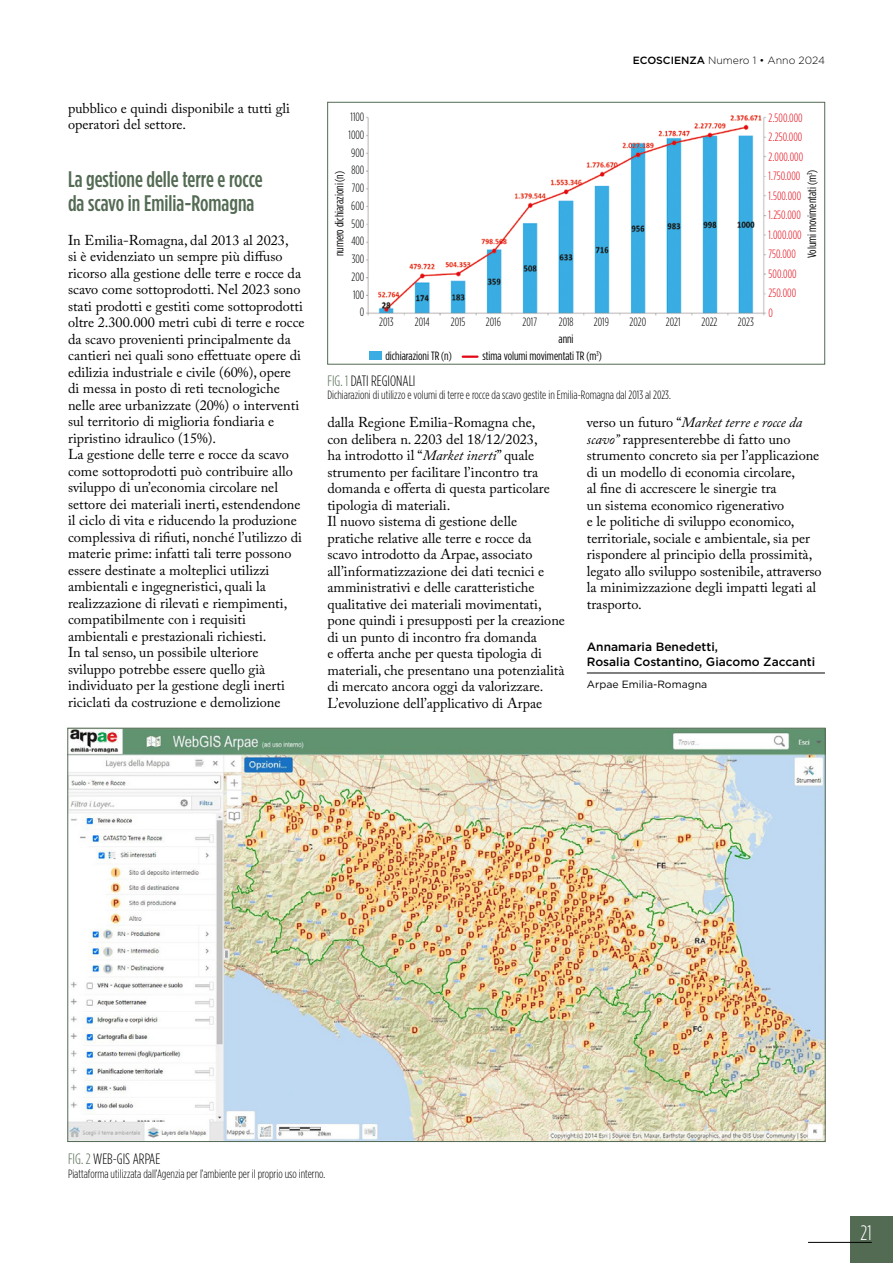
<style>
.page{position:relative;width:893px;height:1263px;background:#fff}
.page>*{position:absolute;margin:0;border:0;box-sizing:border-box;transform-origin:0 0}
.titolo_paragrafo{font:500 condensed 22.5px/24px "Gotham HTF";color:#536a53}
.t1{font:300 condensed 21px "Gotham HTF";color:#fff}
.Grafico_Dida_-_Titol{font:300 condensed 15px "Gotham HTF";color:#000}
.testo_principale{font:14.25px/16.5px "Adobe Caslon Pro";color:#000}
.Grafico_Dida_-_Testo{font:300 condensed 12px "Gotham HTF";color:#000}
.Grafico_Dida_-_Testo-2{font:condensed 12px "Gotham HTF";color:#000}
.Grafico_Dida_-_Testo-3{font:300 condensed 12px "Gotham HTF";color:#e30613}
.Autore{font:500 12px/15px "Gotham HTF";color:#000}
.t2{font:300 10.5px "Gotham HTF";color:#000}
.Carica___Traduzione{font:10.5px "Gotham HTF";color:#000}
.s1{font-weight:500}
.s2{color:#536a53}
.s3{font-style:italic}
</style>
<div class="page">
<div style="left:850px;top:1216px;width:43px;height:47px;background:#536a53"></div>
<hr style="left:808px;top:1242px;width:64px;height:1px;background:#000">
<hr style="left:587px;top:673px;width:238px;height:1px;background:#000">
<img style="left:70px;top:730px;width:753px;height:410px">
<img style="left:366px;top:115px;width:401px;height:240px">
<div style="left:327px;top:102px;width:498px;height:262px;border:1px solid #536a53"></div>
<div style="left:369px;top:352px;width:12px;height:8px;background:#3aade3"></div>
<svg style="left:463px;top:356px;width:14px;height:2px"></svg>
<p class="testo_principale" style="left:68px;top:99px;width:224px">pubblico e quindi disponibile a tutti gli operatori del settore.</p>
<p class="titolo_paragrafo" style="left:68px;top:167px;width:196px">La gestione delle terre e rocce da scavo in Emilia-Romagna</p>
<p class="testo_principale" style="left:68px;top:231px;width:238px">In Emilia-Romagna, dal 2013 al 2023,<br>si è evidenziato un sempre più diffuso ricorso alla gestione delle terre e rocce da scavo come sottoprodotti. Nel 2023 sono stati prodotti e gestiti come sottoprodotti oltre 2.300.000 metri cubi di terre e rocce da scavo provenienti principalmente da cantieri nei quali sono effettuate opere di edilizia industriale e civile (60%), opere di messa in posto di reti tecnologiche nelle aree urbanizzate (20%) o interventi sul territorio di miglioria fondiaria e ripristino idraulico (15%).</p>
<p class="testo_principale" style="left:68px;top:446px;width:235px">La gestione delle terre e rocce da scavo come sottoprodotti può contribuire allo sviluppo di un’economia circolare nel settore dei materiali inerti, estendendone il ciclo di vita e riducendo la produzione complessiva di rifiuti, nonché l’utilizzo di materie prime: infatti tali terre possono essere destinate a molteplici utilizzi ambientali e ingegneristici, quali la realizzazione di rilevati e riempimenti, compatibilmente con i requisiti ambientali e prestazionali richiesti.</p>
<p class="testo_principale" style="left:68px;top:644px;width:218px">In tal senso, un possibile ulteriore sviluppo potrebbe essere quello già individuato per la gestione degli inerti riciclati da costruzione e demolizione</p>
<p class="t2" style="left:633px;top:55px;width:194px"><span class="s1">ECOSCIENZA</span> Numero 1 • Anno 2024</p>
<p class="Grafico_Dida_-_Testo" style="left:351px;top:111px;width:15px">1100</p>
<p class="Grafico_Dida_-_Testo" style="left:349px;top:128px;width:17px">1000</p>
<p class="Grafico_Dida_-_Testo" style="left:351px;top:146px;width:15px">900</p>
<p class="Grafico_Dida_-_Testo" style="left:352px;top:164px;width:14px">800</p>
<p class="Grafico_Dida_-_Testo" style="left:352px;top:182px;width:14px">700</p>
<p class="Grafico_Dida_-_Testo" style="left:351px;top:199px;width:15px">600</p>
<p class="Grafico_Dida_-_Testo" style="left:352px;top:217px;width:14px">500</p>
<p class="Grafico_Dida_-_Testo" style="left:351px;top:235px;width:15px">400</p>
<p class="Grafico_Dida_-_Testo" style="left:352px;top:253px;width:14px">300</p>
<p class="Grafico_Dida_-_Testo" style="left:352px;top:270px;width:14px">200</p>
<p class="Grafico_Dida_-_Testo" style="left:353px;top:288px;width:13px">100</p>
<p class="Grafico_Dida_-_Testo" style="left:360px;top:306px;width:6px">0</p>
<p class="Grafico_Dida_-_Testo-2" style="left:333px;top:256px;width:87px;rotate:-90deg">numero dichiarazioni (n)</p>
<p class="Grafico_Dida_-_Testo" style="left:523px;top:315px;width:16px">2017</p>
<p class="Grafico_Dida_-_Testo" style="left:559px;top:315px;width:16px">2018</p>
<p class="Grafico_Dida_-_Testo" style="left:594px;top:315px;width:16px">2019</p>
<p class="Grafico_Dida_-_Testo" style="left:629px;top:315px;width:18px">2020</p>
<p class="Grafico_Dida_-_Testo" style="left:666px;top:315px;width:16px">2021</p>
<p class="Grafico_Dida_-_Testo" style="left:701px;top:315px;width:18px">2022</p>
<p class="Grafico_Dida_-_Testo" style="left:738px;top:315px;width:17px">2023</p>
<p class="Grafico_Dida_-_Testo" style="left:379px;top:315px;width:16px">2013</p>
<p class="Grafico_Dida_-_Testo" style="left:415px;top:315px;width:16px">2014</p>
<p class="Grafico_Dida_-_Testo" style="left:451px;top:315px;width:16px">2015</p>
<p class="Grafico_Dida_-_Testo" style="left:486px;top:315px;width:16px">2016</p>
<p class="Grafico_Dida_-_Testo-2" style="left:385px;top:349px;width:68px">dichiarazioni TR (n)</p>
<p class="Grafico_Dida_-_Testo-2" style="left:482px;top:349px;width:121px">stima volumi movimentati TR (m<sup>3</sup>)</p>
<p class="Grafico_Dida_-_Testo-2" style="left:558px;top:332px;width:17px">anni</p>
<p class="Grafico_Dida_-_Testo-3" style="left:769px;top:111px;width:36px">2.500.000</p>
<p class="Grafico_Dida_-_Testo-3" style="left:769px;top:131px;width:35px">2.250.000</p>
<p class="Grafico_Dida_-_Testo-3" style="left:769px;top:150px;width:36px">2.000.000</p>
<p class="Grafico_Dida_-_Testo-3" style="left:769px;top:170px;width:33px">1.750.000</p>
<p class="Grafico_Dida_-_Testo-3" style="left:769px;top:189px;width:34px">1.500.000</p>
<p class="Grafico_Dida_-_Testo-3" style="left:769px;top:209px;width:34px">1.250.000</p>
<p class="Grafico_Dida_-_Testo-3" style="left:769px;top:228px;width:35px">1.000.000</p>
<p class="Grafico_Dida_-_Testo-3" style="left:769px;top:248px;width:29px">750.000</p>
<p class="Grafico_Dida_-_Testo-3" style="left:769px;top:267px;width:30px">500.000</p>
<p class="Grafico_Dida_-_Testo-3" style="left:769px;top:287px;width:29px">250.000</p>
<p class="Grafico_Dida_-_Testo-3" style="left:769px;top:306px;width:6px">0</p>
<p class="Grafico_Dida_-_Testo-2" style="left:806px;top:258px;width:90px;rotate:-90deg">Volumi movimentati (m<sup>3</sup>)</p>
<p class="Grafico_Dida_-_Titol" style="left:327px;top:372px;width:90px"><span class="s2">FIG. 1</span> DATI REGIONALI</p>
<p class="Grafico_Dida_-_Testo" style="left:327px;top:389px;width:345px">Dichiarazioni di utilizzo e volumi di terre e rocce da scavo gestite in Emilia-Romagna dal 2013 al 2023.</p>
<p class="testo_principale" style="left:327px;top:414px;width:224px">dalla Regione Emilia-Romagna che, con delibera n. 2203 del 18/12/2023, ha introdotto il “<span class="s3">Market inerti</span>” quale strumento per facilitare l’incontro tra domanda e offerta di questa particolare tipologia di materiali.</p>
<p class="testo_principale" style="left:327px;top:513px;width:239px">Il nuovo sistema di gestione delle pratiche relative alle terre e rocce da scavo introdotto da Arpae, associato all’informatizzazione dei dati tecnici e amministrativi e delle caratteristiche qualitative dei materiali movimentati, pone quindi i presupposti per la creazione di un punto di incontro fra domanda<br>e offerta anche per questa tipologia di materiali, che presentano una potenzialità di mercato ancora oggi da valorizzare.</p>
<p class="testo_principale" style="left:327px;top:695px;width:216px">L’evoluzione dell’applicativo di Arpae</p>
<p class="testo_principale" style="left:587px;top:414px;width:236px">verso un futuro “<span class="s3">Market terre e rocce da scavo”</span> rappresenterebbe di fatto uno strumento concreto sia per l’applicazione di un modello di economia circolare,<br>al fine di accrescere le sinergie tra<br>un sistema economico rigenerativo<br>e le politiche di sviluppo economico, territoriale, sociale e ambientale, sia per rispondere al principio della prossimità, legato allo sviluppo sostenibile, attraverso la minimizzazione degli impatti legati al trasporto.</p>
<p class="Autore" style="left:587px;top:639px;width:230px">Annamaria Benedetti,<br>Rosalia Costantino, Giacomo Zaccanti</p>
<p class="Carica___Traduzione" style="left:587px;top:678px;width:122px">Arpae Emilia-Romagna</p>
<p class="Grafico_Dida_-_Titol" style="left:68px;top:1151px;width:94px"><span class="s2">FIG. 2</span> WEB-GIS ARPAE</p>
<p class="Grafico_Dida_-_Testo" style="left:68px;top:1167px;width:259px">Piattaforma utilizzata dall’Agenzia per l’ambiente per il proprio uso interno.</p>
<h2 class="t1" style="left:860px;top:1221px;width:13px">21</h2>
</div>
